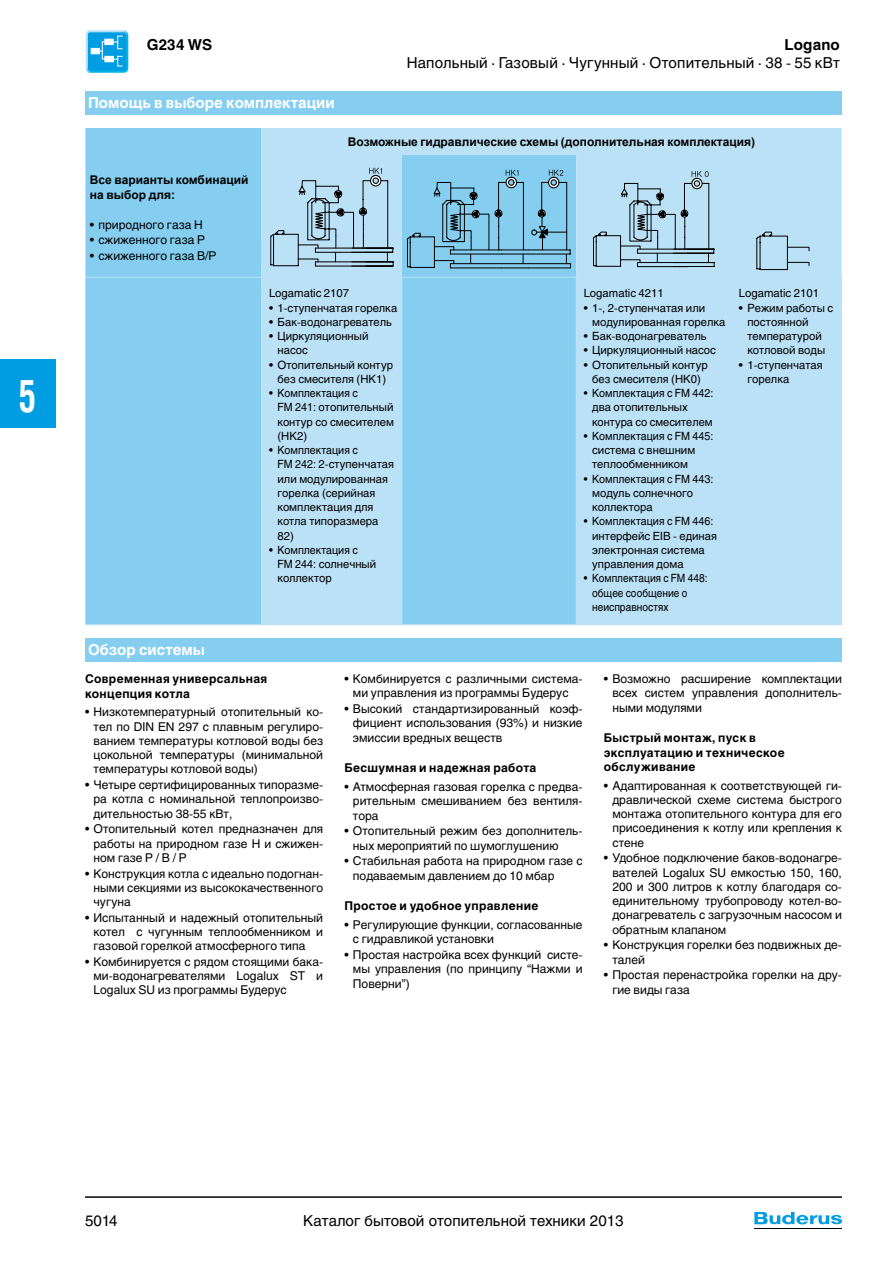
<style>
.page{position:relative;width:893px;height:1263px;background:#fff}
.page>*{position:absolute;margin:0;border:0;box-sizing:border-box;transform-origin:0 0}
.t1{font:700 45px "Helios Cond";color:#fff;scale:.8 1}
.t2{font:15px "Helios";color:#000}
.t3{font:700 15px "Helios";color:#fff}
.t4{font:700 15px "Helios";letter-spacing:.01em;color:#000}
.t5{font:12px/14.2px "Helios";color:#000;text-align:justify}
.t6{font:700 12px/14.2px "Helios";letter-spacing:.03em;color:#000}
.t7{font:700 12px/15px "Arial";color:#000}
.t8{font:11.25px/14.2px "Helios";color:#000;scale:.95 1}
.t9{font:11.25px/14.2px "Helios";color:#000}
.t10{font:11.25px/14.2px "Helios";color:#000;scale:.9 1}
</style>
<div class="page">
<svg style="left:754px;top:1212px;width:88px;height:13px"></svg>
<hr style="left:754px;top:1228px;width:88px;height:1px;background:#000">
<div style="left:0;top:360px;width:55px;height:68px;background:#009de2"></div>
<hr style="left:85px;top:1197px;width:757px;height:1px;background:#000">
<svg style="left:85px;top:33px;width:44px;height:37px"></svg>
<svg style="left:86px;top:30px;width:42px;height:43px;background:#38b4e8"></svg>
<div style="left:85px;top:92px;width:757px;height:23px;background:#85cef0"></div>
<div style="left:85px;top:128px;width:176px;height:496px;background:#85cef0"></div>
<svg style="left:261px;top:128px;width:581px;height:496px;background:#acdbf4"></svg>
<hr style="left:731px;top:277px;width:111px;height:1px;background:#bbe1f6">
<hr style="left:841px;top:278px;width:1px;height:346px;background:#bbe1f6">
<hr style="left:731px;top:624px;width:111px;height:1px;background:#bbe1f6">
<hr style="left:576px;top:277px;width:155px;height:1px;background:#bbe1f6">
<hr style="left:731px;top:278px;width:1px;height:346px;background:#bbe1f6">
<hr style="left:576px;top:624px;width:155px;height:1px;background:#bbe1f6">
<hr style="left:402px;top:277px;width:174px;height:1px;background:#bbe1f6">
<hr style="left:576px;top:278px;width:1px;height:346px;background:#bbe1f6">
<hr style="left:402px;top:624px;width:174px;height:1px;background:#bbe1f6">
<hr style="left:261px;top:277px;width:141px;height:1px;background:#bbe1f6">
<hr style="left:401px;top:278px;width:1px;height:346px;background:#bbe1f6">
<hr style="left:261px;top:624px;width:141px;height:1px;background:#bbe1f6">
<hr style="left:261px;top:278px;width:1px;height:346px;background:#bbe1f6">
<hr style="left:85px;top:278px;width:1px;height:346px;background:#bbe1f6">
<hr style="left:85px;top:277px;width:176px;height:1px;background:#bbe1f6">
<hr style="left:85px;top:624px;width:176px;height:1px;background:#bbe1f6">
<svg style="left:270px;top:168px;width:123px;height:98px;background:#a2c2d4"></svg>
<svg style="left:407px;top:170px;width:164px;height:98px;background:#75b4d2"></svg>
<svg style="left:593px;top:171px;width:121px;height:96px;background:#a4c5d7"></svg>
<svg style="left:756px;top:226px;width:61px;height:44px;background:#aacde0"></svg>
<div style="left:85px;top:638px;width:757px;height:23px;background:#85cef0"></div>
<h1 class="t1" style="left:19px;top:369px;width:24px">5</h1>
<p class="t4" style="left:147px;top:36px;width:67px">G234 WS</p>
<p class="t4" style="left:785px;top:36px;width:57px">Logano</p>
<p class="t2" style="left:407px;top:54px;width:435px">Напольный · Газовый · Чугунный · Отопительный · 38 - 55 кВт</p>
<p class="t3" style="left:88px;top:94px;width:248px">Помощь в выборе комплектации</p>
<p class="t7" style="left:90px;top:172px;width:160px">Все варианты комбинаций на выбор для:</p>
<p class="t5" style="left:90px;top:217px;width:114px">• природного газа H</p>
<p class="t5" style="left:90px;top:233px;width:117px">• сжиженного газа P</p>
<p class="t5" style="left:90px;top:249px;width:128px">• сжиженного газа B/P</p>
<p class="t7" style="left:348px;top:135px;width:409px">Возможные гидравлические схемы (дополнительная комплектация)</p>
<p class="t9" style="left:269px;top:286px;width:82px">Logamatic 2107</p>
<p class="t9" style="left:269px;top:300px;width:130px">• 1-ступенчатая горелка</p>
<p class="t9" style="left:269px;top:315px;width:124px">• Бак-водонагреватель</p>
<p class="t9" style="left:278px;top:329px;width:92px;text-indent:-9px">• Циркуляционный насос</p>
<p class="t9" style="left:269px;top:357px;width:125px;text-align:center">• Отопительный контур без смесителя (HK1)</p>
<p class="t8" style="left:277px;top:386px;width:124px;text-indent:-9px">• Комплектация с<br>FM 241: отопительный контур со смесителем (HK2)</p>
<p class="t8" style="left:277px;top:443px;width:124px;text-indent:-9px">• Комплектация с<br>FM 242: 2-ступенчатая или модулированная горелка (серийная комплектация для котла типоразмера<br>82)</p>
<p class="t8" style="left:277px;top:543px;width:105px;text-indent:-9px">• Комплектация с<br>FM 244: солнечный коллектор</p>
<p class="t9" style="left:584px;top:286px;width:82px">Logamatic 4211</p>
<p class="t9" style="left:592px;top:300px;width:135px;text-indent:-9px">• 1-, 2-ступенчатая или модулированная горелка</p>
<p class="t9" style="left:584px;top:329px;width:124px">• Бак-водонагреватель</p>
<p class="t9" style="left:584px;top:343px;width:134px">• Циркуляционный насос</p>
<p class="t9" style="left:584px;top:357px;width:125px;text-align:center">• Отопительный контур без смесителя (HK0)</p>
<p class="t8" style="left:592px;top:386px;width:129px;text-indent:-9px">• Комплектация с FM 442: два отопительных контура со смесителем</p>
<p class="t8" style="left:592px;top:429px;width:129px;text-indent:-9px">• Комплектация с FM 445: система с внешним теплообменником</p>
<p class="t8" style="left:592px;top:471px;width:129px;text-indent:-9px">• Комплектация с FM 443: модуль солнечного коллектора</p>
<p class="t8" style="left:592px;top:514px;width:133px;text-indent:-9px">• Комплектация с FM 446: интерфейс EIB - единая электронная система управления дома</p>
<p class="t10" style="left:592px;top:571px;width:130px;text-indent:-9px">• Комплектация с FM 448: общее сообщение о неисправностях</p>
<p class="t9" style="left:739px;top:286px;width:82px">Logamatic 2101</p>
<p class="t9" style="left:747px;top:300px;width:87px;text-indent:-9px">• Режим работы с постоянной температурой котловой воды</p>
<p class="t9" style="left:747px;top:357px;width:77px;text-indent:-9px">• 1-ступенчатая горелка</p>
<p class="t3" style="left:88px;top:641px;width:118px">Обзор системы</p>
<p class="t6" style="left:85px;top:672px;width:184px">Современная универсальная концепция котла</p>
<p class="t5" style="left:94px;top:705px;width:231px;text-indent:-8px">• Низкотемпературный отопительный ко&shy;тел по DIN EN 297 с плавным регулиро&shy;ванием температуры котловой воды без цокольной температуры (минимальной температуры котловой воды)</p>
<p class="t5" style="left:94px;top:777px;width:231px;text-indent:-9px">• Четыре сертифицированных типоразме&shy;ра котла с номинальной теплопроизво&shy;дительностью 38-55 кВт,</p>
<p class="t5" style="left:94px;top:822px;width:231px;text-indent:-9px">• Отопительный котел предназначен для работы на природном газе H и сжижен&shy;ном газе P / B / P</p>
<p class="t5" style="left:94px;top:866px;width:231px;text-indent:-9px">• Конструкция котла с идеально подогнан&shy;ными секциями из высококачественного чугуна</p>
<p class="t5" style="left:94px;top:910px;width:231px;text-indent:-9px">• Испытанный и надежный отопительный котел с чугунным теплообменником и газовой горелкой атмосферного типа</p>
<p class="t5" style="left:94px;top:954px;width:231px;text-indent:-9px">• Комбинируется с рядом стоящими бака&shy;ми-водонагревателями Logalux ST и Logalux SU из программы Будерус</p>
<p class="t5" style="left:344px;top:672px;width:240px;text-align:center">• Комбинируется с различными система&shy;ми управления из программы Будерус</p>
<p class="t5" style="left:353px;top:702px;width:231px;text-indent:-9px">• Высокий стандартизированный коэф&shy;фициент использования (93%) и низкие эмиссии вредных веществ</p>
<p class="t6" style="left:344px;top:761px;width:193px">Бесшумная и надежная работа</p>
<p class="t5" style="left:353px;top:780px;width:231px;text-indent:-9px">• Атмосферная газовая горелка с предва&shy;рительным смешиванием без вентиля&shy;тора</p>
<p class="t5" style="left:353px;top:824px;width:231px;text-indent:-9px">• Отопительный режим без дополнитель&shy;ных мероприятий по шумоглушению</p>
<p class="t5" style="left:353px;top:854px;width:231px;text-indent:-9px">• Стабильная работа на природном газе с подаваемым давлением до 10 мбар</p>
<p class="t6" style="left:344px;top:899px;width:195px">Простое и удобное управление</p>
<p class="t5" style="left:353px;top:918px;width:231px;text-indent:-9px">• Регулирующие функции, согласованные с гидравликой установки</p>
<p class="t5" style="left:353px;top:948px;width:231px;text-indent:-9px">• Простая настройка всех функций систе&shy;мы управления (по принципу “Нажми и Поверни”)</p>
<p class="t5" style="left:612px;top:672px;width:231px;text-indent:-9px">• Возможно расширение комплектации всех систем управления дополнитель&shy;ными модулями</p>
<p class="t6" style="left:604px;top:731px;width:182px">Быстрый монтаж, пуск в эксплуатацию и техническое обслуживание</p>
<p class="t5" style="left:612px;top:778px;width:231px;text-indent:-9px">• Адаптированная к соответствующей ги&shy;дравлической схеме система быстрого монтажа отопительного контура для его присоединения к котлу или крепления к стене</p>
<p class="t5" style="left:612px;top:851px;width:231px;text-indent:-9px">• Удобное подключение баков-водонагре&shy;вателей Logalux SU емкостью 150, 160, 200 и 300 литров к котлу благодаря со&shy;единительному трубопроводу котел-во&shy;донагреватель с загрузочным насосом и обратным клапаном</p>
<p class="t5" style="left:612px;top:938px;width:231px;text-indent:-9px">• Конструкция горелки без подвижных де&shy;талей</p>
<p class="t5" style="left:612px;top:968px;width:231px;text-indent:-9px">• Простая перенастройка горелки на дру&shy;гие виды газа</p>
<p class="t2" style="left:85px;top:1212px;width:34px">5014</p>
<p class="t2" style="left:303px;top:1212px;width:322px">Каталог бытовой отопительной техники 2013</p>
</div>
